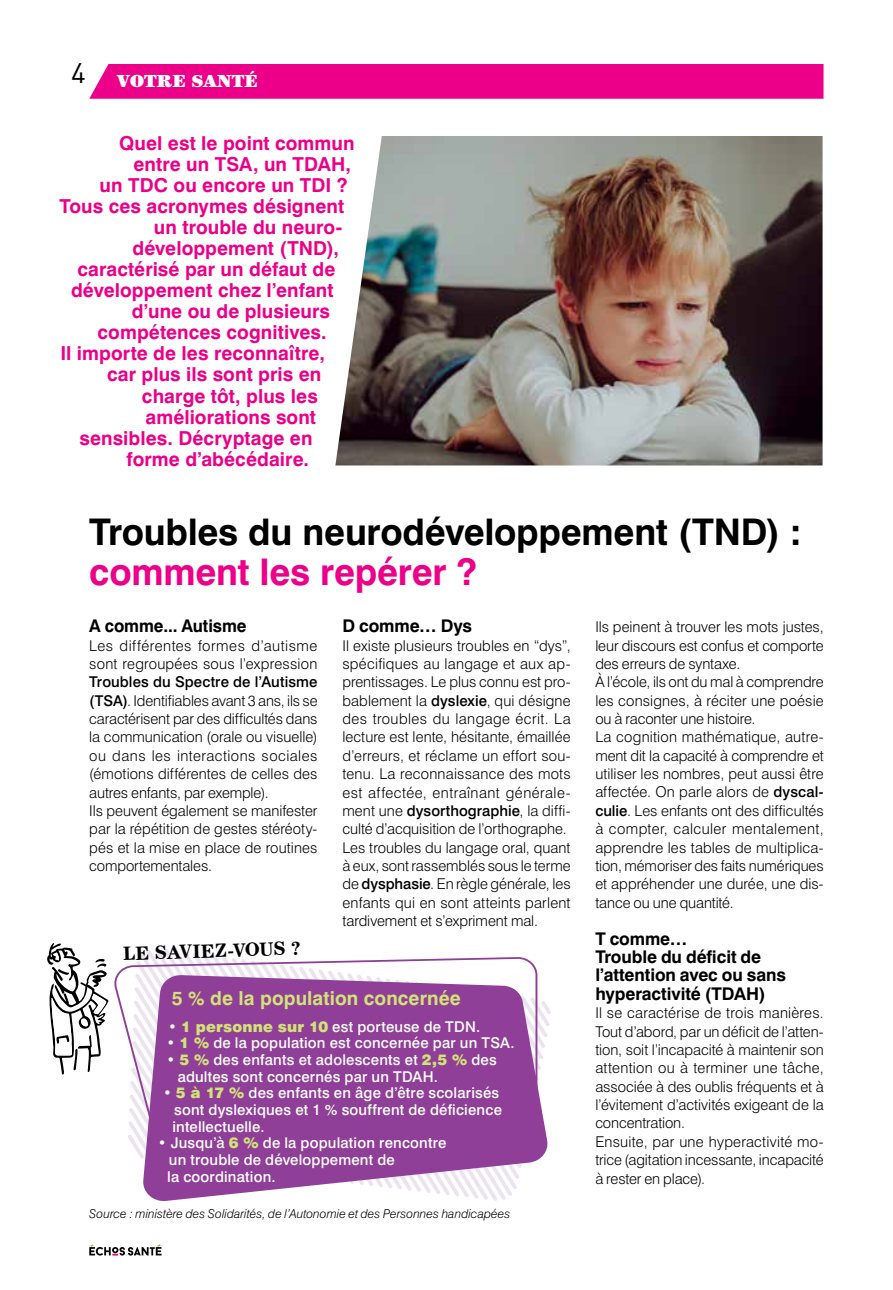
<style>
.page{position:relative;width:893px;height:1290px;background:#fff}
.page>*{position:absolute;margin:0;border:0;box-sizing:border-box;transform-origin:0 0}
.t1{font:700 36.75px "Swiss 721 BT";letter-spacing:-.01em;color:#000}
.t2{font:700 36.75px "Swiss 721 BT";letter-spacing:-.005em;color:#ec0089}
.t3{font:28px "DIN Pro";color:#000}
.t4{font:700 19.25px "Swiss 721 BT";letter-spacing:.005em;color:#ec0089}
.t5{font:700 19.25px "Swiss 721 BT";letter-spacing:.005em;color:#d3e278}
.t6{font:700 19.25px "Century Std";color:#000}
.t7{font:700 17.5px/18.4px "Swiss 721 BT";letter-spacing:-.005em;color:#000}
.t8{font:900 17.5px "Century Std";color:#fff}
.t9{font:300 14.88px/18.4px "Swiss 721 BT";color:#000}
.t10{font:500 14.88px/16.6px "Swiss 721 BT";letter-spacing:.015em;color:#fff}
.t11{font:300 14.88px/18.4px "Swiss 721 BT";letter-spacing:.02em;color:#000}
.t12{font:italic 300 12.25px "Swiss 721 BT";letter-spacing:.005em;color:#000}
.s1{font-weight:500}
.s2{font-weight:900;color:#d3e278}
</style>
<div class="page">
<div style="left:89px;top:64px;width:734px;height:35px;background:#ec0089"></div>
<svg style="left:114px;top:957px;width:423px;height:202px"></svg>
<svg style="left:142px;top:975px;width:407px;height:227px;background:#a15da8"></svg>
<svg style="left:47px;top:943px;width:62px;height:131px"></svg>
<img style="left:335px;top:136px;width:488px;height:329px">
<svg style="left:89px;top:1244px;width:73px;height:11px"></svg>
<h2 class="t3" style="left:71px;top:54px;width:16px">4</h2>
<p class="t8" style="left:117px;top:71px;width:142px">VOTRE SANTÉ</p>
<p class="t4" style="left:119px;top:132px;width:237px">Quel est le point commun</p>
<p class="t4" style="left:133px;top:153px;width:219px">entre un TSA, un TDAH,</p>
<p class="t4" style="left:100px;top:174px;width:249px">un TDC ou encore un TDI ?</p>
<p class="t4" style="left:59px;top:195px;width:286px">Tous ces acronymes désignent</p>
<p class="t4" style="left:154px;top:216px;width:190px">un trouble du neuro-</p>
<p class="t4" style="left:133px;top:237px;width:208px">développement (TND),</p>
<p class="t4" style="left:77px;top:258px;width:259px">caractérisé par un défaut de</p>
<p class="t4" style="left:71px;top:279px;width:264px">développement chez l’enfant</p>
<p class="t4" style="left:132px;top:300px;width:200px">d’une ou de plusieurs</p>
<p class="t4" style="left:98px;top:321px;width:230px">compétences cognitives.</p>
<p class="t4" style="left:60px;top:342px;width:266px">Il importe de les reconnaître,</p>
<p class="t4" style="left:107px;top:363px;width:216px">car plus ils sont pris en</p>
<p class="t4" style="left:142px;top:384px;width:177px">charge tôt, plus les</p>
<p class="t4" style="left:146px;top:405px;width:172px">améliorations sont</p>
<p class="t4" style="left:79px;top:426px;width:235px">sensibles. Décryptage en</p>
<p class="t4" style="left:127px;top:447px;width:184px">forme d’abécédaire.</p>
<h1 class="t1" style="left:89px;top:509px;width:714px">Troubles du neurodéveloppement (TND) :</h1>
<h1 class="t2" style="left:89px;top:550px;width:389px">comment les repérer ?</h1>
<p class="t7" style="left:89px;top:617px;width:159px">A comme... Autisme</p>
<p class="t11" style="left:89px;top:636px;width:230px">Les différentes formes d’autisme sont regroupées sous l’expression</p>
<p class="t9" style="left:89px;top:673px;width:230px"><span class="s1">Troubles du Spectre de l’Autisme (TSA)</span>. Identifiables avant 3 ans, ils se caractérisent par des difficultés dans la communication (orale ou visuelle) ou dans les interactions sociales (émotions différentes de celles des autres enfants, par exemple).<br>Ils peuvent également se manifester par la répétition de gestes stéréoty&shy;pés et la mise en place de routines comportementales.</p>
<p class="t6" style="left:123px;top:942px;width:179px;rotate:-2deg">LE SAVIEZ-VOUS ?</p>
<p class="t7" style="left:342px;top:617px;width:131px">D comme… Dys</p>
<p class="t9" style="left:342px;top:636px;width:230px">Il existe plusieurs troubles en “dys”, spécifiques au langage et aux ap&shy;prentissages. Le plus connu est pro&shy;bablement la <span class="s1">dyslexie</span>, qui désigne des troubles du langage écrit. La lecture est lente, hésitante, émaillée d’erreurs, et réclame un effort sou&shy;tenu. La reconnaissance des mots est affectée, entraînant générale&shy;ment une <span class="s1">dysorthographie</span>, la diffi&shy;culté d’acquisition de l’orthographe.<br>Les troubles du langage oral, quant à eux, sont rassemblés sous le terme de <span class="s1">dysphasie</span>. En règle générale, les enfants qui en sont atteints parlent tardivement et s’expriment mal.</p>
<p class="t5" style="left:172px;top:987px;width:290px">5 % de la population concernée</p>
<p class="t10" style="left:168px;top:1018px;width:313px">• <span class="s2">1 personne sur 10</span> est porteuse de TDN.</p>
<p class="t10" style="left:167px;top:1035px;width:350px">• <span class="s2">1 %</span> de la population est concernée par un TSA.</p>
<p class="t10" style="left:178px;top:1051px;width:321px;text-indent:-11px">• <span class="s2">5 %</span> des enfants et adolescents et <span class="s2">2,5 %</span> des adultes sont concernés par un TDAH.</p>
<p class="t10" style="left:172px;top:1084px;width:331px;text-indent:-9px">• <span class="s2">5 à 17 %</span> des enfants en âge d’être scolarisés sont dyslexiques et 1 % souffrent de déficience intellectuelle.</p>
<p class="t10" style="left:167px;top:1134px;width:281px;text-indent:-9px">• Jusqu’à <span class="s2">6 %</span> de la population rencontre un trouble de développement de<br>la coordination.</p>
<p class="t12" style="left:89px;top:1206px;width:423px">Source : ministère des Solidarités, de l’Autonomie et des Personnes handicapées</p>
<p class="t9" style="left:595px;top:617px;width:230px">Ils peinent à trouver les mots justes, leur discours est confus et comporte des erreurs de syntaxe.<br>À l’école, ils ont du mal à comprendre les consignes, à réciter une poésie ou à raconter une histoire.<br>La cognition mathématique, autre&shy;ment dit la capacité à comprendre et utiliser les nombres, peut aussi être affectée. On parle alors de <span class="s1">dyscal&shy;culie</span>. Les enfants ont des difficultés à compter, calculer mentalement, apprendre les tables de multiplica&shy;tion, mémoriser des faits numériques et appréhender une durée, une dis&shy;tance ou une quantité.</p>
<p class="t7" style="left:595px;top:929px;width:192px">T comme…<br>Trouble du déficit de l’attention avec ou sans hyperactivité (TDAH)</p>
<p class="t9" style="left:595px;top:1003px;width:230px">Il se caractérise de trois manières.<br>Tout d’abord, par un déficit de l’atten&shy;tion, soit l’incapacité à maintenir son attention ou à terminer une tâche, associée à des oublis fréquents et à l’évitement d’activités exigeant de la concentration.<br>Ensuite, par une hyperactivité mo&shy;trice (agitation incessante, incapacité à rester en place).</p>
</div>
